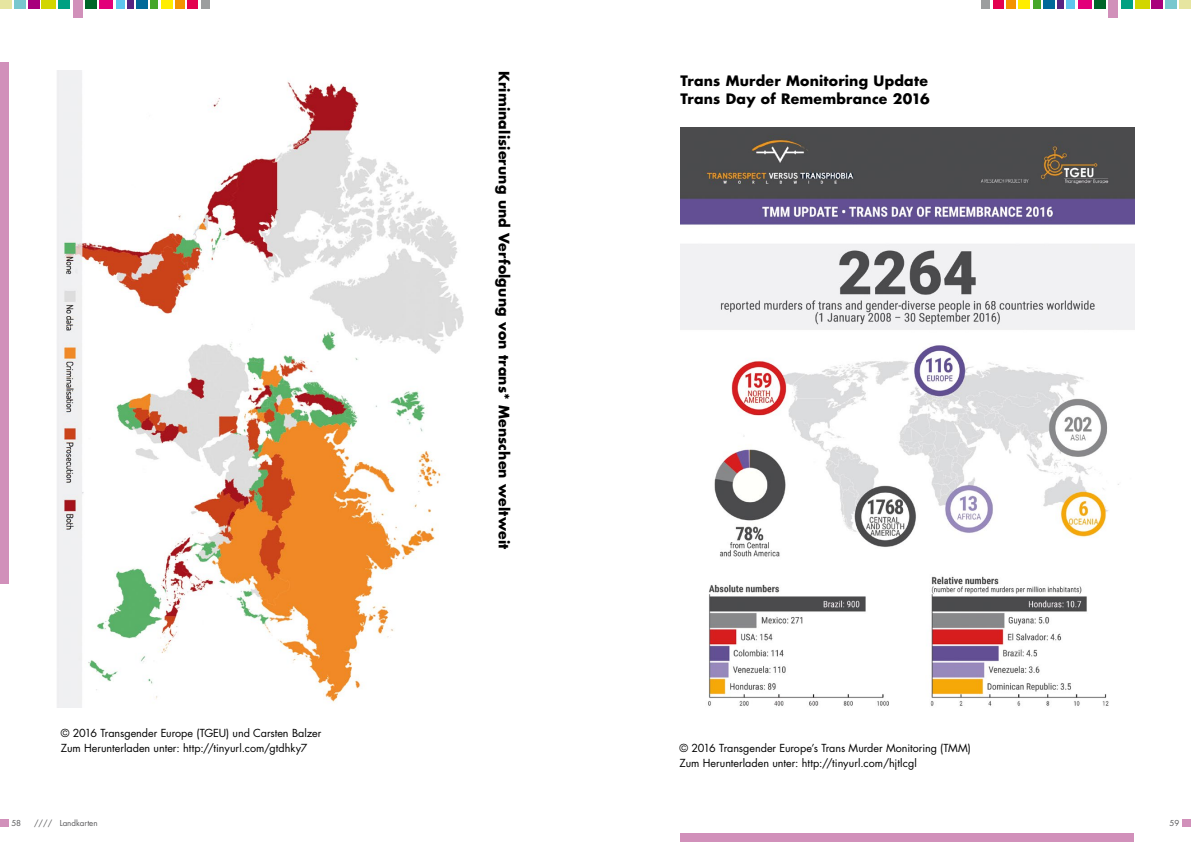
<style>
.page{position:relative;width:1191px;height:842px;background:#fff}
.page>*{position:absolute;margin:0;border:0;box-sizing:border-box;transform-origin:0 0}
.H2_H2_SUBHEAD{font:700 14px/18px "Futura Std";letter-spacing:.015em;color:#000}
.P_p_Fliesstext{font:10.8px "Futura Std";color:#000}
.t1{font:8px "Futura Std";color:#58585a}
</style>
<div class="page">
<div style="left:0;top:819px;width:9px;height:7px;background:#d190ba"></div>
<div style="left:1182px;top:819px;width:9px;height:7px;background:#d190ba"></div>
<div style="left:680px;top:833px;width:454px;height:9px;background:#d190ba"></div>
<div style="left:0;top:62px;width:9px;height:521px;background:#d190ba"></div>
<div style="left:187px;top:0;width:10px;height:9px;background:#e3004f"></div>
<div style="left:175px;top:0;width:9px;height:9px;background:#f39400"></div>
<div style="left:201px;top:0;width:9px;height:9px;background:#9c9e9f"></div>
<div style="left:161px;top:0;width:11px;height:9px;background:#ffed00"></div>
<div style="left:136px;top:0;width:12px;height:9px;background:#006999"></div>
<div style="left:127px;top:0;width:6px;height:9px;background:#572381"></div>
<div style="left:150px;top:0;width:8px;height:9px;background:#46a72a"></div>
<div style="left:116px;top:0;width:8px;height:9px;background:#5ec5ed"></div>
<div style="left:99px;top:0;width:14px;height:9px;background:#e2007a"></div>
<div style="left:73px;top:0;width:9px;height:17px;background:#d190ba"></div>
<div style="left:58px;top:0;width:12px;height:9px;background:#00a082"></div>
<div style="left:85px;top:0;width:12px;height:9px;background:#006528"></div>
<div style="left:42px;top:0;width:14px;height:9px;background:#d2d600"></div>
<div style="left:28px;top:0;width:12px;height:9px;background:#a8007c"></div>
<div style="left:0;top:0;width:12px;height:9px;background:#e6e5a0"></div>
<div style="left:14px;top:0;width:12px;height:9px;background:#78c7ce"></div>
<div style="left:994px;top:0;width:10px;height:9px;background:#e3004f"></div>
<div style="left:1006px;top:0;width:10px;height:9px;background:#f39400"></div>
<div style="left:981px;top:0;width:8px;height:9px;background:#9c9e9f"></div>
<div style="left:1018px;top:0;width:12px;height:9px;background:#ffed00"></div>
<div style="left:1043px;top:0;width:12px;height:9px;background:#006999"></div>
<div style="left:1057px;top:0;width:7px;height:9px;background:#572381"></div>
<div style="left:1033px;top:0;width:7px;height:9px;background:#46a72a"></div>
<div style="left:1066px;top:0;width:9px;height:9px;background:#5ec5ed"></div>
<div style="left:1077px;top:0;width:14px;height:9px;background:#e2007a"></div>
<div style="left:1108px;top:0;width:10px;height:17px;background:#d190ba"></div>
<div style="left:1120px;top:0;width:12px;height:9px;background:#00a082"></div>
<div style="left:1094px;top:0;width:12px;height:9px;background:#006528"></div>
<div style="left:1135px;top:0;width:14px;height:9px;background:#d2d600"></div>
<div style="left:1151px;top:0;width:11px;height:9px;background:#a8007c"></div>
<div style="left:1179px;top:0;width:12px;height:9px;background:#e6e5a0"></div>
<div style="left:1164px;top:0;width:12px;height:9px;background:#78c7ce"></div>
<img style="left:57px;top:71px;width:407px;height:636px">
<img style="left:680px;top:128px;width:454px;height:578px">
<h2 class="H2_H2_SUBHEAD" style="left:513px;top:71px;width:480px;rotate:90deg">Kriminalisierung und Verfolgung von trans* Menschen weltweit</h2>
<h2 class="H2_H2_SUBHEAD" style="left:680px;top:71px;width:251px">Trans Murder Monitoring Update<br>Trans Day of Remembrance 2016</h2>
<p class="P_p_Fliesstext" style="left:61px;top:726px;width:262px">© 2016 Transgender Europe (TGEU) und Carsten Balzer</p>
<p class="P_p_Fliesstext" style="left:61px;top:741px;width:248px">Zum Herunterladen unter: http://tinyurl.com/gtdhky7</p>
<p class="P_p_Fliesstext" style="left:679px;top:741px;width:293px">© 2016 Transgender Europe’s Trans Murder Monitoring (TMM)</p>
<p class="P_p_Fliesstext" style="left:679px;top:756px;width:239px">Zum Herunterladen unter: http://tinyurl.com/hjtlcgl</p>
<p class="t1" style="left:34px;top:818px;width:65px">//// Landkarten</p>
<p class="t1" style="left:11px;top:818px;width:11px">58</p>
<p class="t1" style="left:1169px;top:818px;width:11px">59</p>
</div>
